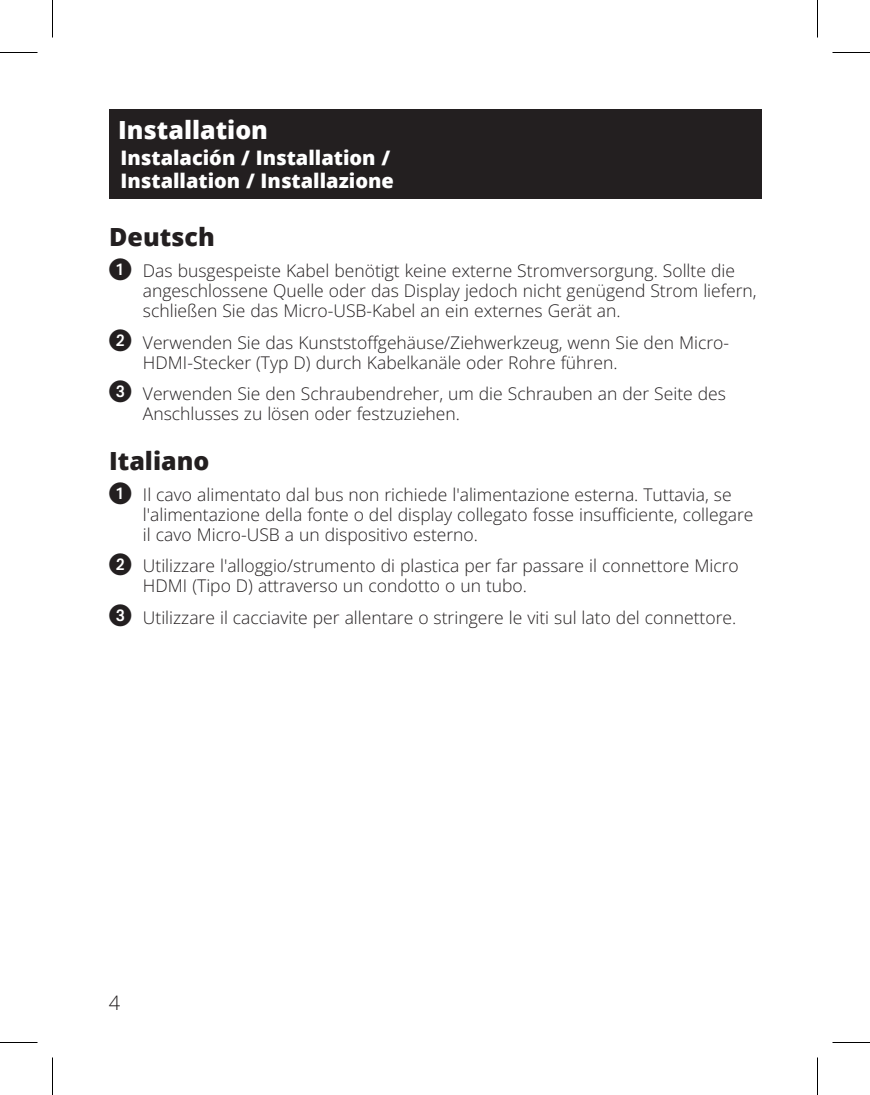
<style>
.page{position:relative;width:870px;height:1095px;background:#fff}
.page>*{position:absolute;margin:0;border:0;box-sizing:border-box;transform-origin:0 0}
.t1{font:800 25px "Open Sans";color:#231f20}
.t2{font:800 25px "Open Sans";color:#fff}
.t3{font:800 20px/22.5px "Open Sans";color:#fff}
.t4{font:20px "Open Sans";color:#231f20}
.t5{font:17.5px/20px "Open Sans";color:#231f20}
.s1{font-family:"European Pi One";font-size:22.5px}
</style>
<div class="page">
<div style="left:109px;top:109px;width:652px;height:90px;background:#231f20"></div>
<hr style="left:0;top:52px;width:38px;height:1px;background:#000">
<hr style="left:832px;top:52px;width:38px;height:1px;background:#000">
<hr style="left:0;top:1042px;width:38px;height:1px;background:#000">
<hr style="left:832px;top:1042px;width:38px;height:1px;background:#000">
<hr style="left:52px;top:0;width:1px;height:38px;background:#000">
<hr style="left:52px;top:1058px;width:1px;height:37px;background:#000">
<hr style="left:817px;top:0;width:1px;height:38px;background:#000">
<hr style="left:817px;top:1058px;width:1px;height:37px;background:#000">
<p class="t2" style="left:118px;top:111px;width:151px">Installation</p>
<p class="t3" style="left:120px;top:146px;width:275px">Instalación / Installation /<br>Installation / Installazione</p>
<p class="t1" style="left:109px;top:218px;width:107px">Deutsch</p>
<p class="t5" style="left:143px;top:261px;width:615px;text-indent:-34px"><span class="s1">1</span> Das busgespeiste Kabel benötigt keine externe Stromversorgung. Sollte die angeschlossene Quelle oder das Display jedoch nicht genügend Strom liefern, schließen Sie das Micro-USB-Kabel an ein externes Gerät an.</p>
<p class="t5" style="left:143px;top:332px;width:588px;text-indent:-34px"><span class="s1">2</span> Verwenden Sie das Kunststoffgehäuse/Ziehwerkzeug, wenn Sie den Micro-<br>HDMI-Stecker (Typ D) durch Kabelkanäle oder Rohre führen.</p>
<p class="t5" style="left:143px;top:383px;width:585px;text-indent:-34px"><span class="s1">3</span> Verwenden Sie den Schraubendreher, um die Schrauben an der Seite des<br>Anschlusses zu lösen oder festzuziehen.</p>
<p class="t1" style="left:109px;top:442px;width:102px">Italiano</p>
<p class="t5" style="left:143px;top:484px;width:612px;text-indent:-34px"><span class="s1">1</span> Il cavo alimentato dal bus non richiede l'alimentazione esterna. Tuttavia, se l'alimentazione della fonte o del display collegato fosse insufficiente, collegare il cavo Micro-USB a un dispositivo esterno.</p>
<p class="t5" style="left:143px;top:556px;width:597px;text-indent:-34px"><span class="s1">2</span> Utilizzare l'alloggio/strumento di plastica per far passare il connettore Micro<br>HDMI (Tipo D) attraverso un condotto o un tubo.</p>
<p class="t5" style="left:109px;top:607px;width:629px"><span class="s1">3</span> Utilizzare il cacciavite per allentare o stringere le viti sul lato del connettore.</p>
<p class="t4" style="left:109px;top:990px;width:13px">4</p>
</div>
